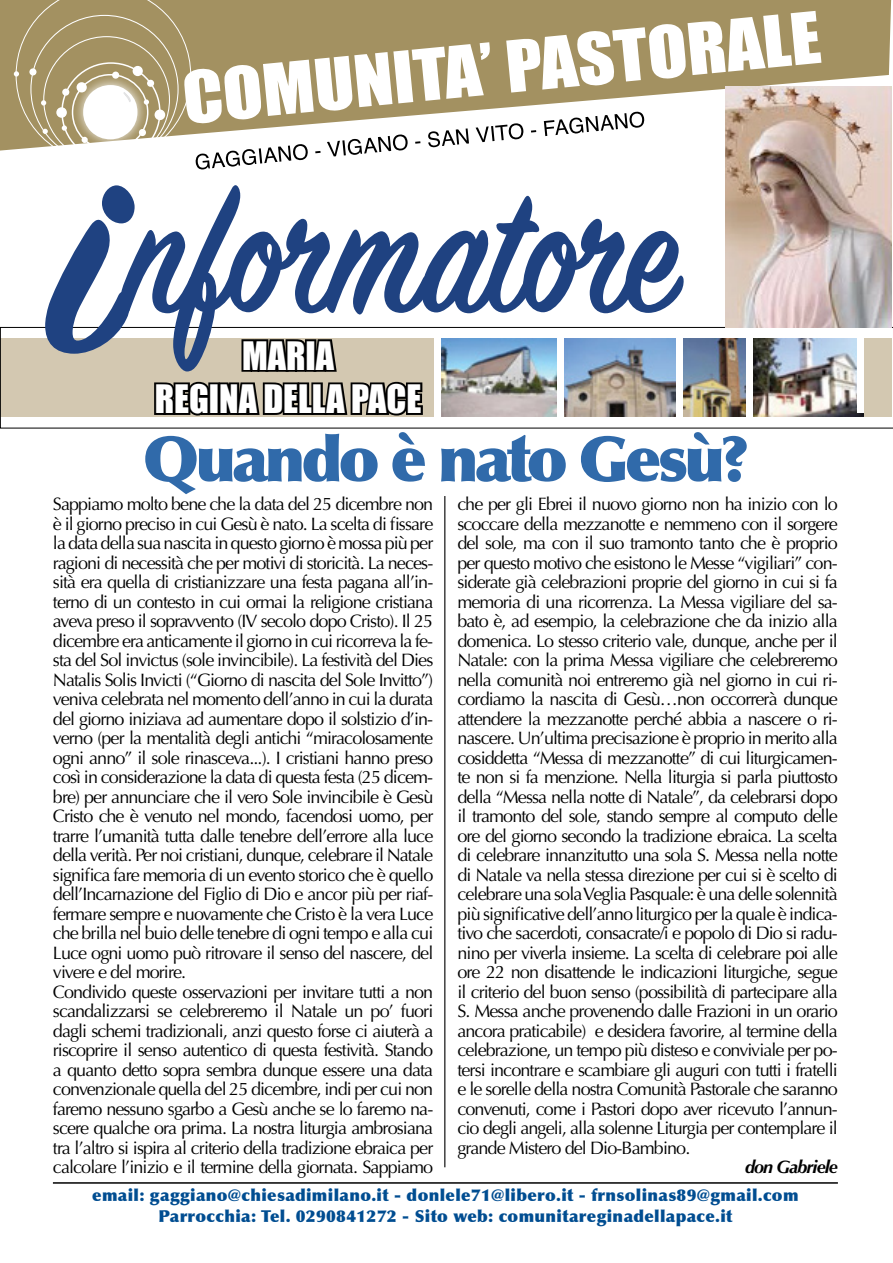
<style>
.page{position:relative;width:893px;height:1263px;background:#fff}
.page>*{position:absolute;margin:0;border:0;box-sizing:border-box;transform-origin:0 0}
.t1{font:600 198px "Sign Painter House Script";color:#1f4281;scale:.82 1}
.t2{font:66px "Impact";color:#fff;scale:1.1 1}
.t3{font:900 63px "Optima";letter-spacing:-.06em;color:#306aaa}
.t4{font:36px/43.2px "Impact";color:#fff;text-align:center}
.t5{font:18px/19.5px "Optima";letter-spacing:-.05em;color:#000}
.t6{font:italic 700 18px "Optima";letter-spacing:-.05em;color:#000}
.t7{font:900 16.5px/21px "Optima";letter-spacing:.02em;color:#004d91;text-align:center}
.s1{font-size:330px}
</style>
<div class="page">
<img style="left:0;top:327px;width:893px;height:101px">
<svg style="left:0;top:0;width:891px;height:151px;fill:#a39161"></svg>
<div style="left:502px;top:222px;width:7px;height:7px;border:2px solid #fff;border-radius:50%"></div>
<svg style="left:503px;top:222px;width:6px;height:6px"></svg>
<div style="left:557px;top:335px;width:7px;height:86px;background:#fff"></div>
<div style="left:435px;top:335px;width:6px;height:86px;background:#fff"></div>
<div style="left:677px;top:335px;width:6px;height:86px;background:#fff"></div>
<div style="left:747px;top:335px;width:6px;height:86px;background:#fff"></div>
<div style="left:857px;top:326px;width:7px;height:86px;background:#fff"></div>
<svg style="left:14px;top:0;width:630px;height:170px"></svg>
<img style="left:726px;top:86px;width:166px;height:241px">
<svg style="left:145px;top:379px;width:66px;height:40px;background:#676258"></svg>
<div style="left:208px;top:382px;width:12px;height:33px;border:4px solid #000"></div>
<svg style="left:217px;top:326px;width:208px;height:97px"></svg>
<hr style="left:444px;top:496px;width:1px;height:671px;background:#000">
<hr style="left:53px;top:1182px;width:785px;height:2px;background:#000">
<h2 class="t2" style="left:179px;top:44px;width:583px;rotate:-5deg">COMUNITA’ PASTORALE</h2>
<h1 class="t1" style="left:51px;top:131px;width:766px"><span class="s1">i</span>nformatore</h1>
<h3 class="t4" style="left:155px;top:333px;width:268px">MARIA<br>REGINA DELLA PACE</h3>
<h3 class="t3" style="left:143px;top:421px;width:606px">Quando è nato Gesù?</h3>
<p class="t5" style="left:53px;top:495px;width:382px">Sappiamo molto bene che la data del 25 dicembre non è il giorno preciso in cui Gesù è nato. La scelta di fissare la data della sua nascita in questo giorno è mossa più per ragioni di necessità che per motivi di storicità. La neces&shy;sità era quella di cristianizzare una festa pagana all’in&shy;terno di un contesto in cui ormai la religione cristiana aveva preso il sopravvento (IV secolo dopo Cristo). Il 25 dicembre era anticamente il giorno in cui ricorreva la fe&shy;sta del Sol invictus (sole invincibile). La festività del Dies Natalis Solis Invicti (“Giorno di nascita del Sole Invitto”) veniva celebrata nel momento dell’anno in cui la durata del giorno iniziava ad aumentare dopo il solstizio d’in&shy;verno (per la mentalità degli antichi “miracolosamente ogni anno” il sole rinasceva...). I cristiani hanno preso così in considerazione la data di questa festa (25 dicem&shy;bre) per annunciare che il vero Sole invincibile è Gesù Cristo che è venuto nel mondo, facendosi uomo, per trarre l’umanità tutta dalle tenebre dell’errore alla luce della verità. Per noi cristiani, dunque, celebrare il Natale significa fare memoria di un evento storico che è quello dell’Incarnazione del Figlio di Dio e ancor più per riaf&shy;fermare sempre e nuovamente che Cristo è la vera Luce che brilla nel buio delle tenebre di ogni tempo e alla cui Luce ogni uomo può ritrovare il senso del nascere, del vivere e del morire.<br>Condivido queste osservazioni per invitare tutti a non scandalizzarsi se celebreremo il Natale un po’ fuori dagli schemi tradizionali, anzi questo forse ci aiuterà a riscoprire il senso autentico di questa festività. Stando a quanto detto sopra sembra dunque essere una data convenzionale quella del 25 dicembre, indi per cui non faremo nessuno sgarbo a Gesù anche se lo faremo na&shy;scere qualche ora prima. La nostra liturgia ambrosiana tra l’altro si ispira al criterio della tradizione ebraica per calcolare l’inizio e il termine della giornata. Sappiamo</p>
<p class="t5" style="left:457px;top:495px;width:382px;text-align:justify">che per gli Ebrei il nuovo giorno non ha inizio con lo scoccare della mezzanotte e nemmeno con il sorgere del sole, ma con il suo tramonto tanto che è proprio per questo motivo che esistono le Messe “vigiliari” con&shy;siderate già celebrazioni proprie del giorno in cui si fa memoria di una ricorrenza. La Messa vigiliare del sa&shy;bato è, ad esempio, la celebrazione che da inizio alla domenica. Lo stesso criterio vale, dunque, anche per il Natale: con la prima Messa vigiliare che celebreremo nella comunità noi entreremo già nel giorno in cui ri&shy;cordiamo la nascita di Gesù…non occorrerà dunque attendere la mezzanotte perché abbia a nascere o ri&shy;nascere. Un’ultima precisazione è proprio in merito alla cosiddetta “Messa di mezzanotte” di cui liturgicamen&shy;te non si fa menzione. Nella liturgia si parla piuttosto della “Messa nella notte di Natale”, da celebrarsi dopo il tramonto del sole, stando sempre al computo delle ore del giorno secondo la tradizione ebraica. La scelta di celebrare innanzitutto una sola S. Messa nella notte di Natale va nella stessa direzione per cui si è scelto di celebrare una sola Veglia Pasquale: è una delle solennità più significative dell’anno liturgico per la quale è indica&shy;tivo che sacerdoti, consacrate/i e popolo di Dio si radu&shy;nino per viverla insieme. La scelta di celebrare poi alle ore 22 non disattende le indicazioni liturgiche, segue il criterio del buon senso (possibilità di partecipare alla S. Messa anche provenendo dalle Frazioni in un orario ancora praticabile) e desidera favorire, al termine della celebrazione, un tempo più disteso e conviviale per po&shy;tersi incontrare e scambiare gli auguri con tutti i fratelli e le sorelle della nostra Comunità Pastorale che saranno convenuti, come i Pastori dopo aver ricevuto l’annun&shy;cio degli angeli, alla solenne Liturgia per contemplare il grande Mistero del Dio-Bambino.</p>
<p class="t6" style="left:745px;top:1156px;width:94px">don Gabriele</p>
<p class="t7" style="left:92px;top:1184px;width:708px">email: gaggiano@chiesadimilano.it - donlele71@libero.it - frnsolinas89@gmail.com<br>Parrocchia: Tel. 0290841272 - Sito web: comunitareginadellapace.it</p>
</div>
